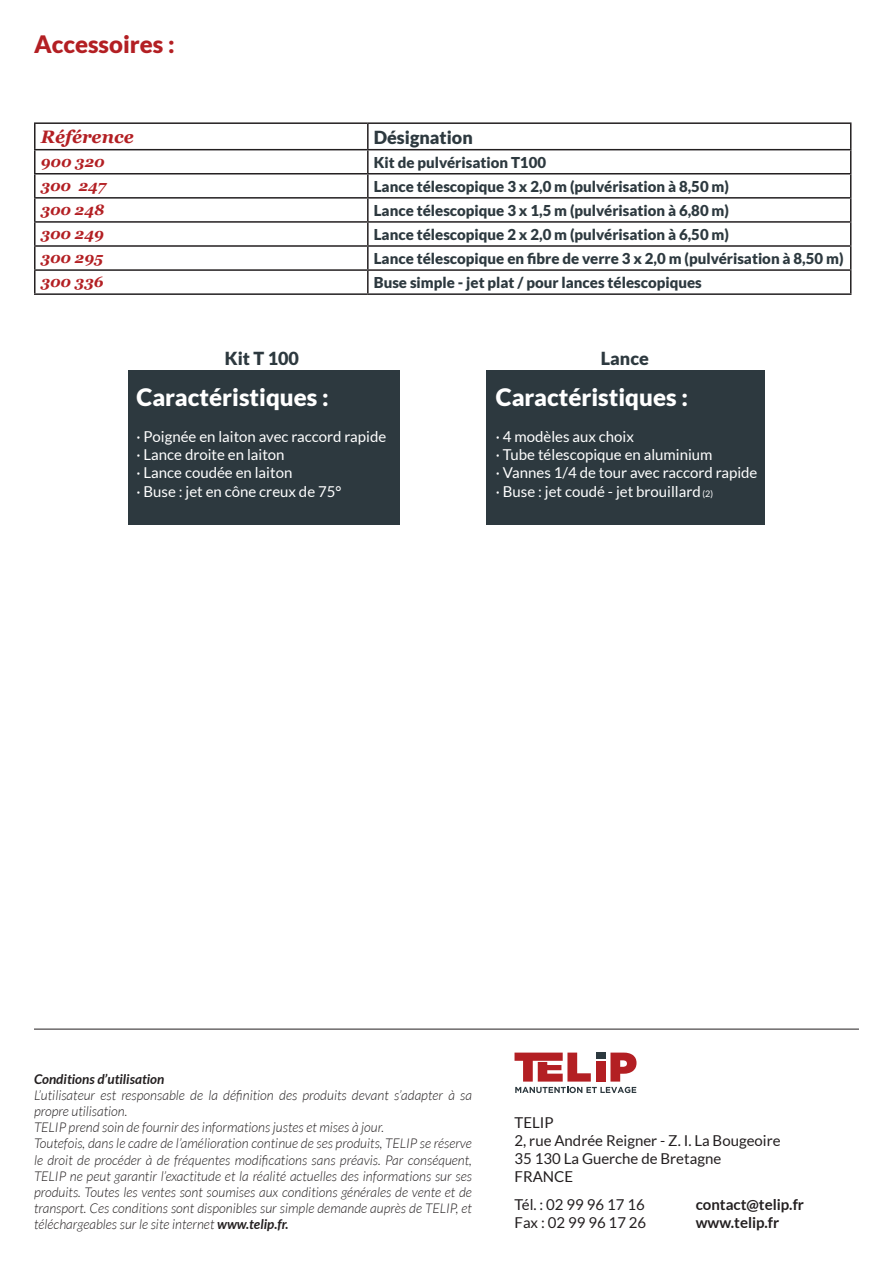
<style>
.page{position:relative;width:893px;height:1263px;background:#fff}
.page>*{position:absolute;margin:0;border:0;box-sizing:border-box;transform-origin:0 0}
.t1{font:900 24px "Lato";color:#fff}
.t2{font:900 24px "Lato";color:#b31f23}
.t3{font:900 18px "Lato";color:#2d393f}
.t4{font:italic 700 18px "Georgia";color:#b31f23}
.t5{font:900 15px "Lato";color:#2d393f}
.t6{font:15px/18px "Lato";color:#fff}
.t7{font:15px/18px "Lato";color:#231f20}
.t8{font:italic 700 15px "Georgia";color:#b31f23}
.t9{font:700 15px/18px "Lato";color:#231f20}
.t10{font:italic 300 13.5px/16.2px "Lato";color:#231f20}
.t11{font:italic 700 13.5px "Lato";color:#231f20}
.s1{font-size:9px}
.s2{font-weight:700}
</style>
<div class="page">
<svg style="left:514px;top:1052px;width:77px;height:29px"></svg>
<div style="left:596px;top:1061px;width:9px;height:20px;background:#b31f23"></div>
<div style="left:596px;top:1052px;width:9px;height:7px;background:#2d393f"></div>
<svg style="left:610px;top:1052px;width:26px;height:29px"></svg>
<svg style="left:515px;top:1087px;width:121px;height:6px"></svg>
<hr style="left:34px;top:1029px;width:825px;height:1px;background:#231f20">
<div style="left:128px;top:370px;width:271px;height:154px;background:#2d393f"></div>
<div style="left:486px;top:370px;width:279px;height:154px;background:#2d393f"></div>
<hr style="left:34px;top:122px;width:334px;height:2px;background:#231f20">
<hr style="left:34px;top:124px;width:2px;height:25px;background:#231f20">
<hr style="left:368px;top:122px;width:483px;height:2px;background:#231f20">
<hr style="left:367px;top:124px;width:2px;height:25px;background:#231f20">
<hr style="left:34px;top:149px;width:334px;height:1px;background:#231f20">
<hr style="left:34px;top:150px;width:2px;height:23px;background:#231f20">
<hr style="left:368px;top:149px;width:483px;height:1px;background:#231f20">
<hr style="left:367px;top:150px;width:2px;height:23px;background:#231f20">
<hr style="left:34px;top:173px;width:334px;height:1px;background:#231f20">
<hr style="left:34px;top:174px;width:2px;height:23px;background:#231f20">
<hr style="left:368px;top:173px;width:483px;height:1px;background:#231f20">
<hr style="left:367px;top:174px;width:2px;height:23px;background:#231f20">
<hr style="left:34px;top:197px;width:334px;height:2px;background:#231f20">
<hr style="left:34px;top:199px;width:2px;height:22px;background:#231f20">
<hr style="left:368px;top:197px;width:483px;height:2px;background:#231f20">
<hr style="left:367px;top:199px;width:2px;height:22px;background:#231f20">
<hr style="left:34px;top:221px;width:334px;height:2px;background:#231f20">
<hr style="left:34px;top:223px;width:2px;height:22px;background:#231f20">
<hr style="left:368px;top:221px;width:483px;height:2px;background:#231f20">
<hr style="left:367px;top:223px;width:2px;height:22px;background:#231f20">
<hr style="left:34px;top:245px;width:334px;height:2px;background:#231f20">
<hr style="left:34px;top:247px;width:2px;height:22px;background:#231f20">
<hr style="left:368px;top:245px;width:483px;height:2px;background:#231f20">
<hr style="left:367px;top:247px;width:2px;height:22px;background:#231f20">
<hr style="left:34px;top:269px;width:334px;height:2px;background:#231f20">
<hr style="left:34px;top:271px;width:2px;height:22px;background:#231f20">
<hr style="left:368px;top:269px;width:483px;height:2px;background:#231f20">
<hr style="left:367px;top:271px;width:2px;height:22px;background:#231f20">
<svg style="left:850px;top:124px;width:1px;height:169px"></svg>
<hr style="left:34px;top:293px;width:334px;height:2px;background:#231f20">
<hr style="left:368px;top:293px;width:483px;height:2px;background:#231f20">
<h1 class="t2" style="left:34px;top:30px;width:142px">Accessoires :</h1>
<h2 class="t4" style="left:41px;top:125px;width:94px">Référence</h2>
<h2 class="t3" style="left:374px;top:127px;width:100px">Désignation</h2>
<p class="t8" style="left:41px;top:152px;width:65px">900 320</p>
<p class="t5" style="left:374px;top:153px;width:174px">Kit de pulvérisation T100</p>
<p class="t8" style="left:41px;top:176px;width:67px">300 247</p>
<p class="t5" style="left:374px;top:178px;width:357px">Lance télescopique 3 x 2,0 m (pulvérisation à 8,50 m)</p>
<p class="t8" style="left:41px;top:200px;width:65px">300 248</p>
<p class="t5" style="left:374px;top:202px;width:357px">Lance télescopique 3 x 1,5 m (pulvérisation à 6,80 m)</p>
<p class="t8" style="left:41px;top:224px;width:65px">300 249</p>
<p class="t5" style="left:374px;top:226px;width:357px">Lance télescopique 2 x 2,0 m (pulvérisation à 6,50 m)</p>
<p class="t8" style="left:41px;top:248px;width:64px">300 295</p>
<p class="t5" style="left:374px;top:250px;width:471px">Lance télescopique en fibre de verre 3 x 2,0 m (pulvérisation à 8,50 m)</p>
<p class="t8" style="left:41px;top:272px;width:64px">300 336</p>
<p class="t5" style="left:374px;top:274px;width:330px">Buse simple - jet plat / pour lances télescopiques</p>
<h2 class="t3" style="left:225px;top:348px;width:76px">Kit T 100</h2>
<h2 class="t3" style="left:601px;top:348px;width:50px">Lance</h2>
<h1 class="t1" style="left:137px;top:384px;width:194px">Caractéristiques :</h1>
<p class="t6" style="left:137px;top:428px;width:251px">· Poignée en laiton avec raccord rapide · Lance droite en laiton<br>· Lance coudée en laiton<br>· Buse : jet en cône creux de 75°</p>
<h1 class="t1" style="left:496px;top:384px;width:194px">Caractéristiques :</h1>
<p class="t6" style="left:496px;top:428px;width:263px">· 4 modèles aux choix<br>· Tube télescopique en aluminium<br>· Vannes 1/4 de tour avec raccord rapide · Buse : jet coudé - jet brouillard <span class="s1">(2)</span></p>
<p class="t11" style="left:34px;top:1071px;width:132px">Conditions d’utilisation</p>
<p class="t10" style="left:34px;top:1087px;width:439px">L’utilisateur est responsable de la définition des produits devant s’adapter à sa propre utilisation.<br>TELIP prend soin de fournir des informations justes et mises à jour.<br>Toutefois, dans le cadre de l’amélioration continue de ses produits, TELIP se réserve le droit de procéder à de fréquentes modifications sans préavis. Par conséquent, TELIP ne peut garantir l’exactitude et la réalité actuelles des informations sur ses produits. Toutes les ventes sont soumises aux conditions générales de vente et de transport. Ces conditions sont disponibles sur simple demande auprès de TELIP, et téléchargeables sur le site internet <span class="s2">www.telip.fr.</span></p>
<p class="t7" style="left:514px;top:1113px;width:268px">TELIP<br>2, rue Andrée Reigner - Z. I. La Bougeoire<br>35 130 La Guerche de Bretagne<br>FRANCE</p>
<p class="t7" style="left:514px;top:1196px;width:133px">Tél. : 02 99 96 17 16<br>Fax : 02 99 96 17 26</p>
<p class="t9" style="left:696px;top:1195px;width:110px">contact@telip.fr www.telip.fr</p>
</div>
